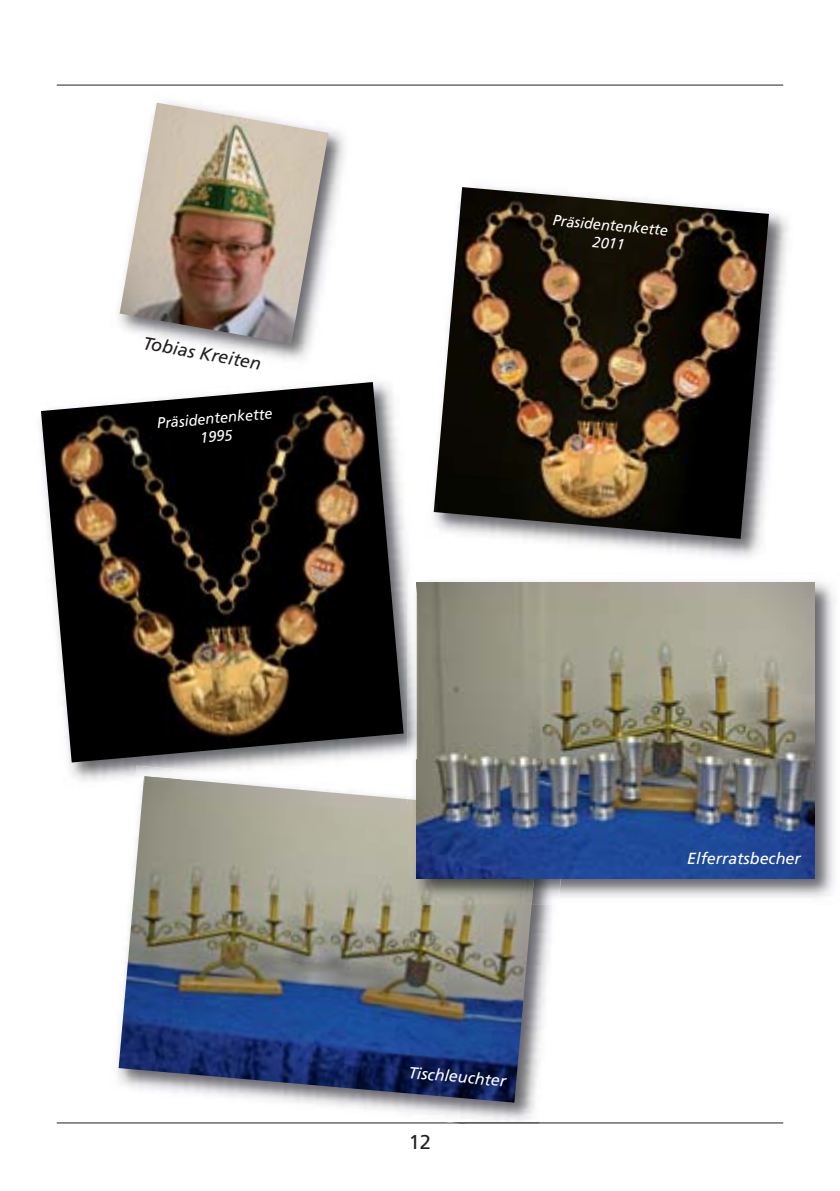
<style>
.page{position:relative;width:840px;height:1191px;background:#fff}
.page>*{position:absolute;margin:0;border:0;box-sizing:border-box;transform-origin:0 0}
.t1{font:20px "Frutiger";color:#231f20}
.t2{font:italic 18px "Frutiger";color:#231f20}
.t3{font:italic 16px "Frutiger";color:#fff}
.t4{font:italic 15px/18px "Frutiger";color:#fff;text-align:center}
</style>
<div class="page">
<hr style="left:57px;top:85px;width:725px;height:1px;background:#231f20">
<hr style="left:57px;top:1122px;width:725px;height:1px;background:#231f20">
<img style="left:535px;top:212px;width:253px;height:346px">
<img style="left:433px;top:187px;width:335px;height:352px">
<img style="left:461px;top:1123px;width:78px;height:1px">
<img style="left:117px;top:905px;width:435px;height:217px">
<img style="left:450px;top:1122px;width:89px;height:1px">
<img style="left:118px;top:790px;width:421px;height:312px">
<img style="left:567px;top:582px;width:268px;height:316px">
<img style="left:407px;top:789px;width:160px;height:116px">
<img style="left:407px;top:799px;width:132px;height:106px">
<img style="left:416px;top:583px;width:397px;height:295px">
<img style="left:40px;top:422px;width:375px;height:368px">
<img style="left:135px;top:765px;width:105px;height:19px">
<img style="left:143px;top:776px;width:40px;height:7px">
<img style="left:407px;top:573px;width:9px;height:187px">
<img style="left:416px;top:594px;width:15px;height:165px">
<img style="left:41px;top:382px;width:362px;height:380px">
<img style="left:118px;top:102px;width:226px;height:258px">
<img style="left:119px;top:103px;width:209px;height:241px">
<p class="t2" style="left:144px;top:335px;width:121px;rotate:10deg">Tobias Kreiten</p>
<p class="t4" style="left:156px;top:415px;width:117px;rotate:-5deg">Präsidentenkette<br>1995</p>
<p class="t4" style="left:553px;top:212px;width:117px;rotate:5deg">Präsidentenkette<br>2011</p>
<p class="t3" style="left:409px;top:1066px;width:99px;rotate:5deg">Tischleuchter</p>
<h1 class="t1" style="left:408px;top:1134px;width:24px">12</h1>
<p class="t3" style="left:686px;top:852px;width:115px">Elferratsbecher</p>
</div>
